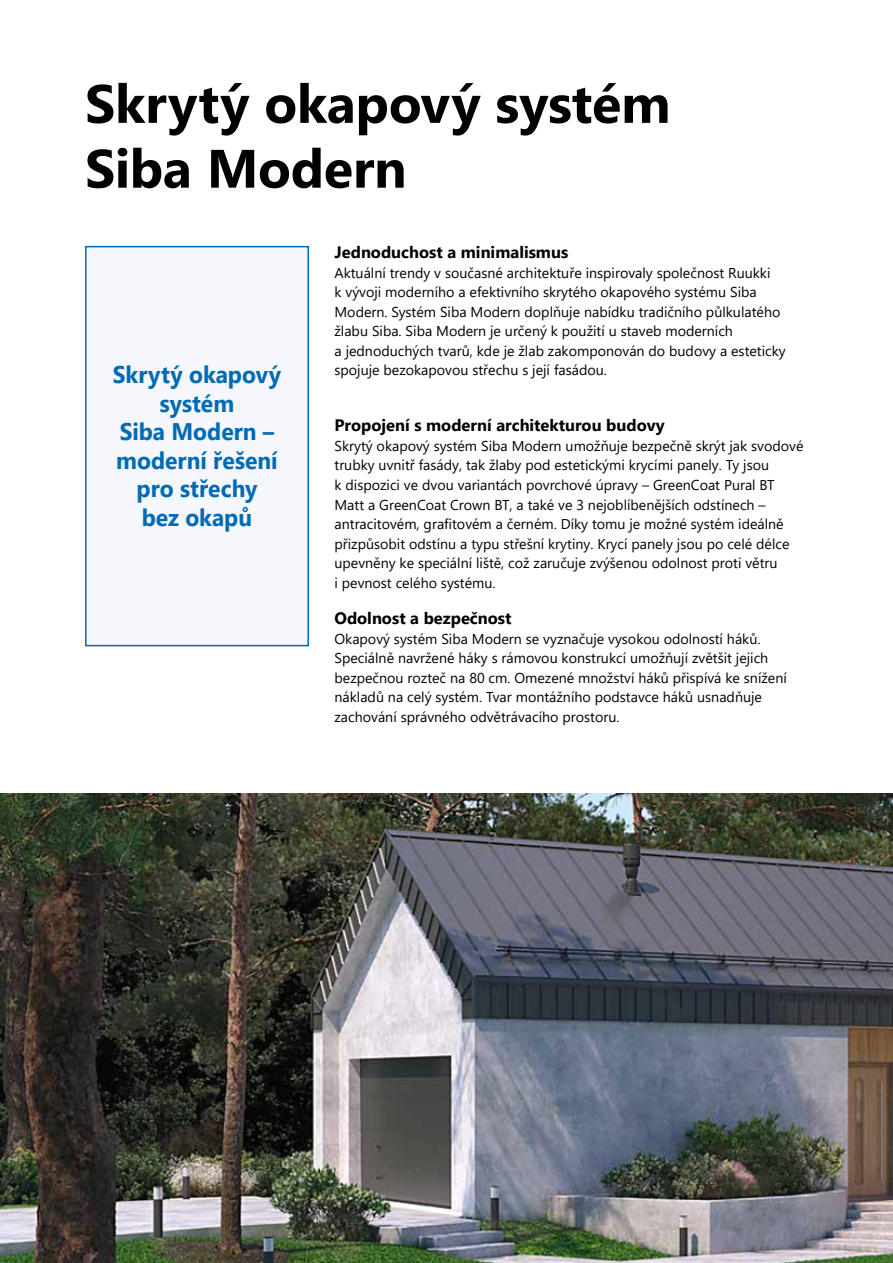
<style>
.page{position:relative;width:893px;height:1263px;background:#fff}
.page>*{position:absolute;margin:0;border:0;box-sizing:border-box;transform-origin:0 0}
.t1{font:700 54px/64.8px "Segoe UI";letter-spacing:-.005em;color:#000}
.t2{font:700 24px/28.5px "Segoe UI";color:#006ab4;text-align:center;scale:.95 1}
.t3{font:700 16.5px "Segoe UI";color:#000}
.t4{font:14.25px/19.5px "Segoe UI";color:#000}
</style>
<div class="page">
<div style="left:86px;top:247px;width:222px;height:399px;background:#f5f7fc"></div>
<div style="left:85px;top:246px;width:224px;height:400px;border:2px solid #006ab4"></div>
<img style="left:0;top:793px;width:893px;height:470px">
<h1 class="t1" style="left:85px;top:67px;width:587px">Skrytý okapový systém<br>Siba Modern</h1>
<h2 class="t2" style="left:113px;top:359px;width:179px">Skrytý okapový systém<br>Siba Modern – moderní řešení pro střechy<br>bez okapů</h2>
<p class="t3" style="left:334px;top:237px;width:235px">Jednoduchost a minimalismus</p>
<p class="t4" style="left:334px;top:262px;width:453px">Aktuální trendy v současné architektuře inspirovaly společnost Ruukki<br>k vývoji moderního a efektivního skrytého okapového systému Siba Modern. Systém Siba Modern doplňuje nabídku tradičního půlkulatého žlabu Siba. Siba Modern je určený k použití u staveb moderních<br>a jednoduchých tvarů, kde je žlab zakomponován do budovy a esteticky spojuje bezokapovou střechu s její fasádou.</p>
<p class="t3" style="left:334px;top:410px;width:332px">Propojení s moderní architekturou budovy</p>
<p class="t4" style="left:334px;top:435px;width:470px">Skrytý okapový systém Siba Modern umožňuje bezpečně skrýt jak svodové trubky uvnitř fasády, tak žlaby pod estetickými krycími panely. Ty jsou<br>k dispozici ve dvou variantách povrchové úpravy – GreenCoat Pural BT Matt a GreenCoat Crown BT, a také ve 3 nejoblíbenějších odstínech – antracitovém, grafitovém a černém. Díky tomu je možné systém ideálně přizpůsobit odstínu a typu střešní krytiny. Krycí panely jsou po celé délce upevněny ke speciální liště, což zaručuje zvýšenou odolnost proti větru<br>i pevnost celého systému.</p>
<p class="t3" style="left:334px;top:603px;width:179px">Odolnost a bezpečnost</p>
<p class="t4" style="left:334px;top:628px;width:454px">Okapový systém Siba Modern se vyznačuje vysokou odolností háků.<br>Speciálně navržené háky s rámovou konstrukcí umožňují zvětšit jejich bezpečnou rozteč na 80 cm. Omezené množství háků přispívá ke snížení nákladů na celý systém. Tvar montážního podstavce háků usnadňuje zachování správného odvětrávacího prostoru.</p>
</div>
